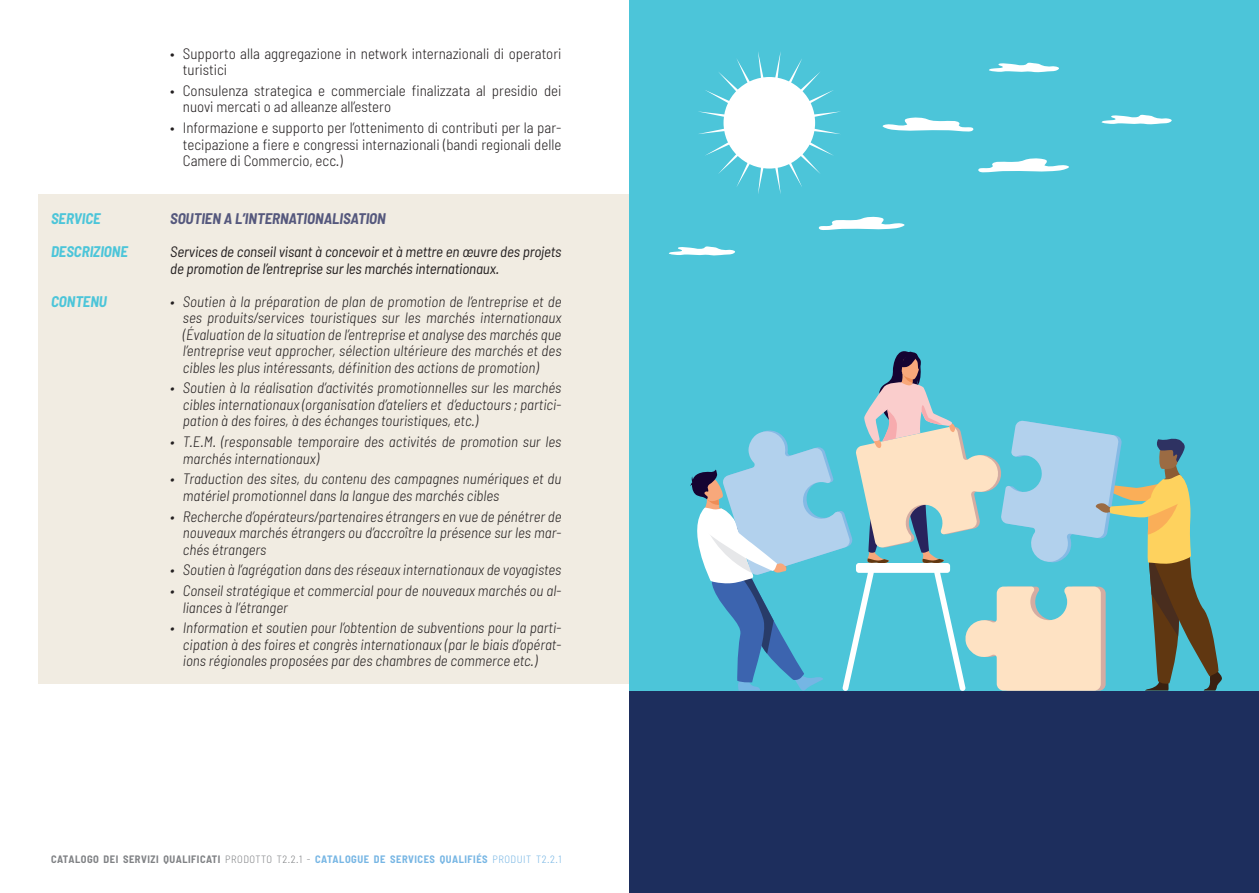
<style>
.page{position:relative;width:1259px;height:893px;background:#fff}
.page>*{position:absolute;margin:0;border:0;box-sizing:border-box;transform-origin:0 0}
.t1{font:italic 300 semi-condensed 15px/16.5px "Barlow";color:#231f20;text-align:justify}
.t2{font:300 semi-condensed 15px/16.5px "Barlow";color:#231f20}
.t3{font:italic semi-condensed 15px/16.5px "Barlow";letter-spacing:-.01em;color:#231f20}
.t4{font:italic 700 semi-condensed 15px "Barlow";color:#55587d}
.t5{font:italic 700 semi-condensed 15px "Barlow";color:#4cc5d9}
.t6{font:700 semi-condensed 10.5px "Barlow";letter-spacing:.05em;color:#808285}
.s1{font-weight:300}
.s2{color:#77b6e4}
.s3{font-weight:300;color:#77b6e4}
</style>
<div class="page">
<div style="left:38px;top:195px;width:591px;height:489px;background:#f1ece2"></div>
<div style="left:629px;top:0;width:630px;height:707px;background:#4cc5d9"></div>
<svg style="left:690px;top:351px;width:532px;height:340px"></svg>
<svg style="left:818px;top:217px;width:87px;height:13px"></svg>
<svg style="left:669px;top:246px;width:66px;height:10px"></svg>
<svg style="left:698px;top:52px;width:142px;height:142px"></svg>
<div style="left:723px;top:77px;width:92px;height:92px;background:#fff;border-radius:50%"></div>
<svg style="left:882px;top:117px;width:92px;height:15px"></svg>
<svg style="left:989px;top:62px;width:70px;height:11px"></svg>
<svg style="left:978px;top:158px;width:91px;height:15px"></svg>
<svg style="left:1101px;top:114px;width:71px;height:11px"></svg>
<div style="left:629px;top:691px;width:630px;height:202px;background:#1d2e5d"></div>
<p class="t2" style="left:183px;top:45px;width:380px;text-indent:-13px">• Supporto alla aggregazione in network internazionali di operatori turistici</p>
<p class="t2" style="left:183px;top:82px;width:380px;text-indent:-13px">• Consulenza strategica e commerciale finalizzata al presidio dei nuovi mercati o ad alleanze all’estero</p>
<p class="t2" style="left:183px;top:119px;width:380px;text-align:justify;text-indent:-13px">• Informazione e supporto per l’ottenimento di contributi per la par&shy;tecipazione a fiere e congressi internazionali (bandi regionali delle Camere di Commercio, ecc.)</p>
<p class="t5" style="left:51px;top:209px;width:51px">SERVICE</p>
<p class="t4" style="left:170px;top:209px;width:217px">SOUTIEN A L’INTERNATIONALISATION</p>
<p class="t5" style="left:51px;top:242px;width:78px">DESCRIZIONE</p>
<p class="t3" style="left:170px;top:243px;width:393px">Services de conseil visant à concevoir et à mettre en œuvre des projets de promotion de l’entreprise sur les marchés internationaux.</p>
<p class="t5" style="left:51px;top:292px;width:57px">CONTENU</p>
<p class="t1" style="left:183px;top:293px;width:380px;text-indent:-13px">• Soutien à la préparation de plan de promotion de l’entreprise et de ses produits/services touristiques sur les marchés internationaux (Évaluation de la situation de l’entreprise et analyse des marchés que l’entreprise veut approcher, sélection ultérieure des marchés et des cibles les plus intéressants, définition des actions de promotion)</p>
<p class="t1" style="left:183px;top:379px;width:380px;text-indent:-13px">• Soutien à la réalisation d’activités promotionnelles sur les marchés cibles internationaux (organisation d’ateliers et d’eductours ; partici&shy;pation à des foires, à des échanges touristiques, etc.)</p>
<p class="t1" style="left:183px;top:433px;width:380px;text-indent:-13px">• T.E.M. (responsable temporaire des activités de promotion sur les marchés internationaux)</p>
<p class="t1" style="left:183px;top:470px;width:380px;text-indent:-13px">• Traduction des sites, du contenu des campagnes numériques et du matériel promotionnel dans la langue des marchés cibles</p>
<p class="t1" style="left:183px;top:508px;width:380px;text-indent:-13px">• Recherche d’opérateurs/partenaires étrangers en vue de pénétrer de nouveaux marchés étrangers ou d’accroître la présence sur les mar&shy;chés étrangers</p>
<p class="t1" style="left:170px;top:561px;width:393px">• Soutien à l’agrégation dans des réseaux internationaux de voyagistes</p>
<p class="t1" style="left:183px;top:582px;width:380px;text-indent:-13px">• Conseil stratégique et commercial pour de nouveaux marchés ou al&shy;liances à l’étranger</p>
<p class="t1" style="left:183px;top:619px;width:380px;text-indent:-13px">• Information et soutien pour l’obtention de subventions pour la parti&shy;cipation à des foires et congrès internationaux (par le biais d’opérat&shy;ions régionales proposées par des chambres de commerce etc.)</p>
<p class="t6" style="left:51px;top:853px;width:512px">CATALOGO DEI SERVIZI QUALIFICATI <span class="s1">PRODOTTO T2.2.1 -</span> <span class="s2">CATALOGUE DE SERVICES QUALIFIÉS</span> <span class="s3">PRODUIT T2.2.1</span></p>
</div>
